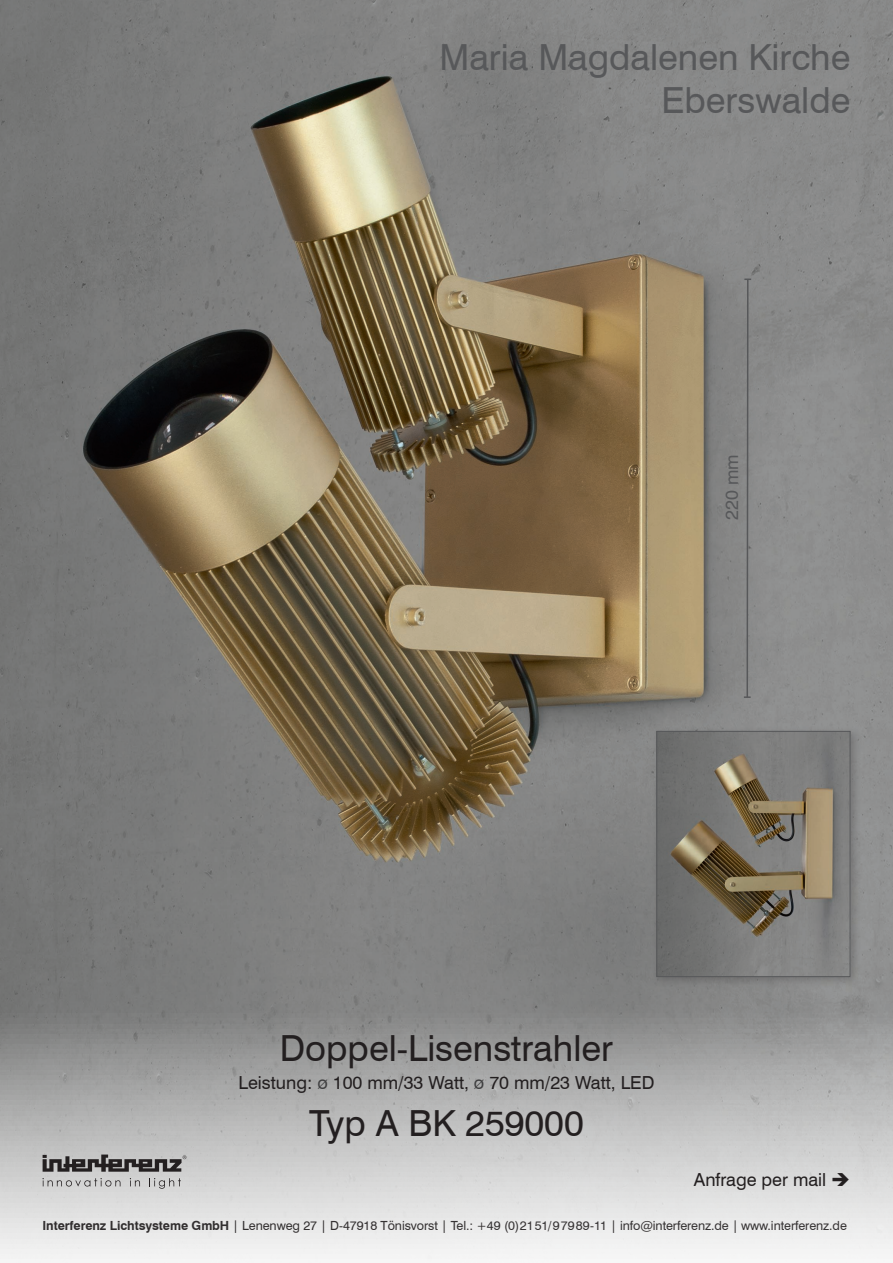
<style>
.page{position:relative;width:893px;height:1263px;background:#fff}
.page>*{position:absolute;margin:0;border:0;box-sizing:border-box;transform-origin:0 0}
.t1{font:36px "Swiss 721 BT";color:#231f20}
.t2{font:36px/43.2px "Swiss 721 BT";color:#57585a;text-align:right}
.t3{font:18px "Swiss 721 BT";color:#231f20}
.t4{font:18px "Swiss 721 BT";color:#57585a}
.t5{font:12.6px "Swiss 721 BT";letter-spacing:-.005em;color:#231f20}
.s1{color:#3f3f40}
.s2{font-weight:700}
</style>
<div class="page">
<img style="left:0;top:0;width:893px;height:1263px">
<div style="left:651px;top:726px;width:211px;height:262px;background:#231f20;opacity:.25"></div>
<img style="left:658px;top:733px;width:190px;height:242px">
<div style="left:656px;top:731px;width:194px;height:246px;border:1px solid #57585a"></div>
<svg style="left:43px;top:1154px;width:143px;height:18px"></svg>
<svg style="left:43px;top:1178px;width:78px;height:8px"></svg>
<svg style="left:130px;top:1178px;width:10px;height:8px"></svg>
<svg style="left:150px;top:1178px;width:31px;height:11px"></svg>
<svg style="left:744px;top:278px;width:7px;height:421px"></svg>
<h1 class="t2" style="left:440px;top:35px;width:412px">Maria Magdalenen Kirche<br>Eberswalde</h1>
<h2 class="t4" style="left:721px;top:520px;width:67px;rotate:-90deg">220 mm</h2>
<h1 class="t1" style="left:280px;top:1026px;width:335px">Doppel-Lisenstrahler</h1>
<h2 class="t3" style="left:238px;top:1071px;width:418px">Leistung: <span class="s1">ø</span> 100 mm/33 Watt, <span class="s1">ø</span> 70 mm/23 Watt, LED</h2>
<h1 class="t1" style="left:309px;top:1101px;width:276px">Typ A BK 259000</h1>
<h2 class="t3" style="left:694px;top:1169px;width:158px">Anfrage per mail ➔</h2>
<p class="t5" style="left:43px;top:1218px;width:806px"><span class="s2">Interferenz Lichtsysteme GmbH</span> | Lenenweg 27 | D-47918 Tönisvorst | Tel.: +49 (0)2151/97989-11 | info@interferenz.de | www.interferenz.de</p>
</div>
